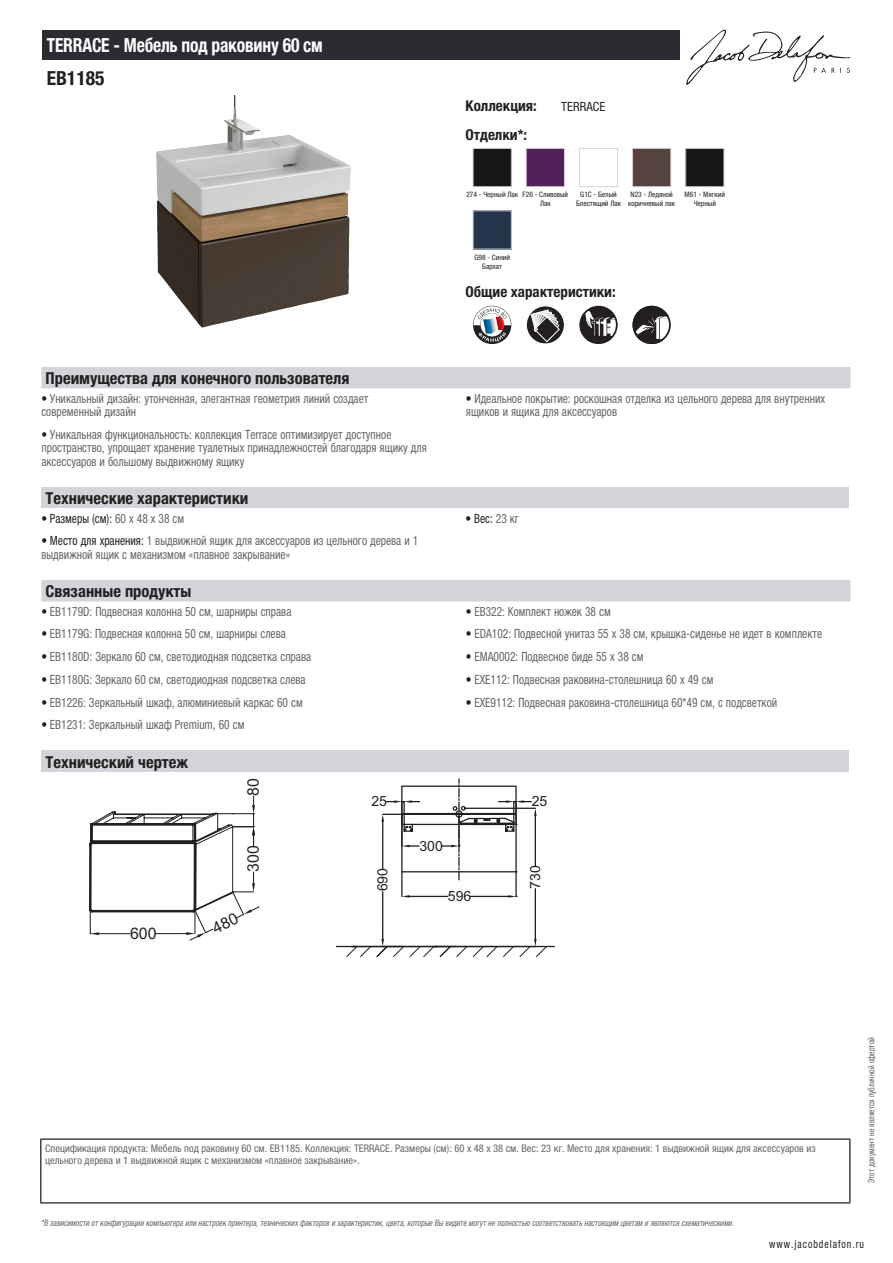
<style>
.page{position:relative;width:893px;height:1263px;background:#fff}
.page>*{position:absolute;margin:0;border:0;box-sizing:border-box;transform-origin:0 0}
.t1{font:700 condensed 19.5px "Helvetica Neue LTCYR";letter-spacing:-.01em;color:#fff;scale:.9 1}
.t2{font:700 condensed 19.5px "Helvetica Neue LTCYR";color:#231f20}
.t3{font:700 condensed 16.5px "Helvetica Neue LTCYR";color:#231f20}
.t4{font:15.9px "Arial";color:#231f20}
.t5{font:700 condensed 15px "Helvetica Neue LTCYR";color:#231f20}
.t6{font:14.1px "Arial";color:#231f20}
.t7{font:condensed 12.75px/13.5px "Helvetica Neue LTCYR";color:#626568;scale:.9 1}
.t8{font:condensed 12.75px "Helvetica Neue LTCYR";color:#231f20;scale:.9 1}
.t9{font:condensed 12.75px "Helvetica Neue LTCYR";color:#231f20}
.t10{font:condensed 11.25px "Helvetica Neue LTCYR";letter-spacing:.1em;color:#231f20;scale:.87 1}
.t11{font:condensed 10.5px/12px "Helvetica Neue LTCYR";color:#626568}
.t12{font:italic condensed 9px "Helvetica Neue LTCYR";color:#626568;scale:.87 1}
.t13{font:condensed 9px "Helvetica Neue LTCYR";color:#626568;scale:.87 1}
.t14{font:condensed 7.5px/9px "Helvetica Neue LTCYR";color:#231f20;text-align:center}
.s1{color:#231f20}
.s2{color:#626568}
</style>
<div class="page">
<svg style="left:686px;top:30px;width:164px;height:55px"></svg>
<img style="left:156px;top:95px;width:195px;height:233px">
<img style="left:475px;top:150px;width:35px;height:35px">
<div style="left:473px;top:148px;width:39px;height:39px;border:1px solid #d3d4da"></div>
<img style="left:528px;top:150px;width:35px;height:35px">
<div style="left:526px;top:148px;width:39px;height:39px;border:1px solid #d3d4da"></div>
<div style="left:579px;top:148px;width:39px;height:39px;border:1px solid #d3d4da"></div>
<img style="left:634px;top:150px;width:35px;height:35px">
<div style="left:632px;top:148px;width:39px;height:39px;border:1px solid #d3d4da"></div>
<img style="left:687px;top:150px;width:35px;height:35px">
<div style="left:685px;top:148px;width:39px;height:39px;border:1px solid #d3d4da"></div>
<img style="left:475px;top:212px;width:35px;height:35px">
<div style="left:473px;top:210px;width:39px;height:39px;border:1px solid #d3d4da"></div>
<svg style="left:473px;top:306px;width:38px;height:38px"></svg>
<svg style="left:526px;top:306px;width:38px;height:38px"></svg>
<div style="left:526px;top:306px;width:38px;height:38px;border:1px solid #fff;border-radius:50%"></div>
<svg style="left:531px;top:310px;width:29px;height:32px"></svg>
<svg style="left:579px;top:306px;width:39px;height:38px"></svg>
<svg style="left:632px;top:306px;width:39px;height:38px"></svg>
<div style="left:41px;top:367px;width:809px;height:21px;background:#d3d4da"></div>
<div style="left:41px;top:487px;width:808px;height:21px;background:#d3d4da"></div>
<div style="left:41px;top:580px;width:809px;height:21px;background:#d3d4da"></div>
<div style="left:41px;top:750px;width:808px;height:22px;background:#d3d4da"></div>
<svg style="left:336px;top:779px;width:219px;height:178px"></svg>
<div style="left:43px;top:30px;width:637px;height:30px;background:#2a2c32"></div>
<hr style="left:40px;top:1138px;width:810px;height:2px;background:#040503">
<hr style="left:40px;top:1140px;width:1px;height:62px;background:#040503">
<hr style="left:849px;top:1140px;width:1px;height:62px;background:#040503">
<hr style="left:40px;top:1202px;width:810px;height:1px;background:#040503">
<svg style="left:89px;top:796px;width:171px;height:145px"></svg>
<h1 class="t1" style="left:47px;top:34px;width:308px">TERRACE - Мебель под раковину 60 см</h1>
<h1 class="t2" style="left:47px;top:67px;width:59px">EB1185</h1>
<p class="t5" style="left:466px;top:97px;width:73px">Коллекция:</p>
<p class="t9" style="left:561px;top:99px;width:45px">TERRACE</p>
<p class="t5" style="left:466px;top:126px;width:63px">Отделки*:</p>
<p class="t14" style="left:540px;top:190px;width:30px;text-align:left;text-indent:-74px">274 - Черный Лак F26 - Сливовый<br>Лак</p>
<p class="t14" style="left:576px;top:190px;width:47px">G1C - Белый<br>Блестящий Лак</p>
<p class="t14" style="left:628px;top:190px;width:49px">N23 - Ледяной коричневый лак</p>
<p class="t14" style="left:685px;top:190px;width:42px">M61 - Мягкий<br>Черный</p>
<p class="t14" style="left:474px;top:252px;width:37px">G98 - Синий<br>Бархат</p>
<p class="t5" style="left:466px;top:284px;width:152px">Общие характеристики:</p>
<p class="t3" style="left:46px;top:369px;width:305px">Преимущества для конечного пользователя</p>
<p class="t7" style="left:41px;top:391px;width:365px"><span class="s1">•</span> Уникальный дизайн: утонченная, элегантная геометрия линий создает современный дизайн</p>
<p class="t7" style="left:466px;top:391px;width:401px"><span class="s1">•</span> Идеальное покрытие: роскошная отделка из цельного дерева для внутренних ящиков и ящика для аксессуаров</p>
<p class="t7" style="left:41px;top:428px;width:430px"><span class="s1">•</span> Уникальная функциональность: коллекция Terrace оптимизирует доступное пространство, упрощает хранение туалетных принадлежностей благодаря ящику для аксессуаров и большому выдвижному ящику</p>
<p class="t3" style="left:46px;top:489px;width:204px">Технические характеристики</p>
<p class="t8" style="left:41px;top:511px;width:160px">• Размеры (см): <span class="s2">60 x 48 x 38 см</span></p>
<p class="t8" style="left:466px;top:511px;width:61px">• Вес: <span class="s2">23 кг</span></p>
<p class="t7" style="left:41px;top:534px;width:420px"><span class="s1">• Место для хранения:</span> 1 выдвижной ящик для аксессуаров из цельного дерева и 1 выдвижной ящик с механизмом «плавное закрывание»</p>
<p class="t3" style="left:46px;top:582px;width:147px">Связанные продукты</p>
<p class="t7" style="left:41px;top:604px;width:279px"><span class="s1">•</span> EB1179D: Подвесная колонна 50 см, шарниры справа</p>
<p class="t7" style="left:466px;top:604px;width:162px"><span class="s1">•</span> EB322: Комплект ножек 38 см</p>
<p class="t7" style="left:41px;top:627px;width:273px"><span class="s1">•</span> EB1179G: Подвесная колонна 50 см, шарниры слева</p>
<p class="t7" style="left:466px;top:627px;width:397px"><span class="s1">•</span> EDA102: Подвесной унитаз 55 х 38 см, крышка-сиденье не идет в комплекте</p>
<p class="t7" style="left:41px;top:650px;width:301px"><span class="s1">•</span> EB1180D: Зеркало 60 см, светодиодная подсветка справа</p>
<p class="t7" style="left:466px;top:650px;width:199px"><span class="s1">•</span> EMA0002: Подвесное биде 55 х 38 см</p>
<p class="t7" style="left:41px;top:673px;width:295px"><span class="s1">•</span> EB1180G: Зеркало 60 см, светодиодная подсветка слева</p>
<p class="t7" style="left:466px;top:673px;width:277px"><span class="s1">•</span> EXE112: Подвесная раковина-столешница 60 х 49 см</p>
<p class="t7" style="left:41px;top:695px;width:292px"><span class="s1">•</span> EB1226: Зеркальный шкаф, алюминиевый каркас 60 см</p>
<p class="t7" style="left:466px;top:695px;width:347px"><span class="s1">•</span> EXE9112: Подвесная раковина-столешница 60*49 см, с подсветкой</p>
<p class="t7" style="left:41px;top:718px;width:227px"><span class="s1">•</span> EB1231: Зеркальный шкаф Premium, 60 см</p>
<p class="t3" style="left:46px;top:753px;width:144px">Технический чертеж</p>
<p class="t4" style="left:130px;top:923px;width:28px">600</p>
<p class="t4" style="left:243px;top:796px;width:19px;rotate:-90deg">80</p>
<p class="t4" style="left:243px;top:872px;width:28px;rotate:-90deg">300</p>
<p class="t6" style="left:371px;top:792px;width:17px">25</p>
<p class="t6" style="left:419px;top:836px;width:25px">300</p>
<p class="t6" style="left:532px;top:792px;width:17px">25</p>
<p class="t6" style="left:373px;top:891px;width:25px;rotate:-90deg">690</p>
<p class="t6" style="left:526px;top:888px;width:25px;rotate:-90deg">730</p>
<p class="t6" style="left:448px;top:887px;width:25px">596</p>
<p class="t11" style="left:45px;top:1142px;width:772px">Спецификация продукта: Мебель под раковину 60 см. EB1185. Коллекция: TERRACE. Размеры (см): 60 x 48 x 38 см. Вес: 23 кг. Место для хранения: 1 выдвижной ящик для аксессуаров из цельного дерева и 1 выдвижной ящик с механизмом «плавное закрывание».</p>
<p class="t12" style="left:41px;top:1218px;width:800px">*В зависимости отконфигурации компьютера или настроек принтера,техническихфакторов и характеристик,цвета,которые Вы видите могутне полностью соответствоватьнастоящим цветам и являются схематическими.</p>
<p class="t13" style="left:866px;top:1183px;width:169px;rotate:-90deg">Этот документ не является публичной офертой</p>
<p class="t10" style="left:769px;top:1237px;width:110px">www.jacobdelafon.ru</p>
</div>
